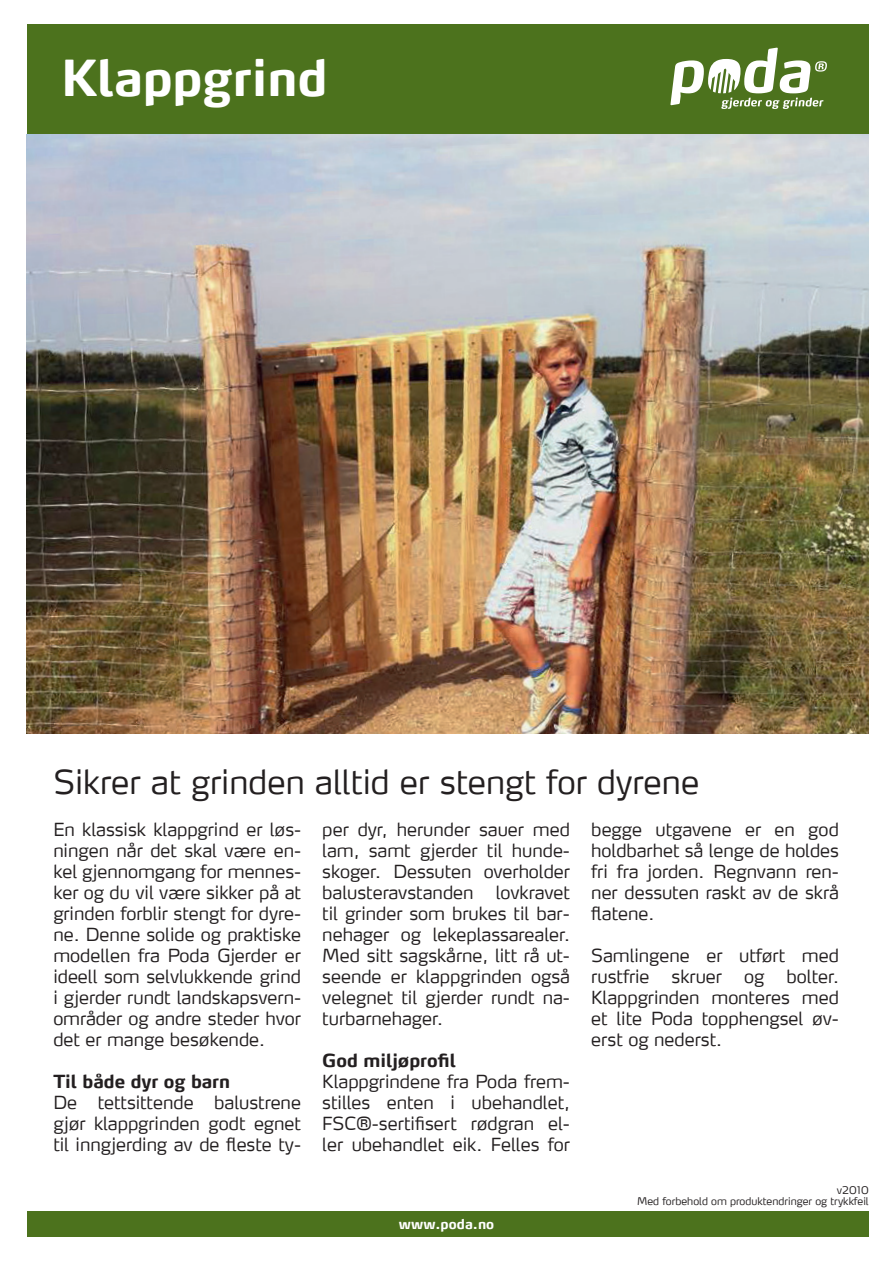
<style>
.page{position:relative;width:893px;height:1263px;background:#fff}
.page>*{position:absolute;margin:0;border:0;box-sizing:border-box;transform-origin:0 0}
.t1{font:700 49.5px "Max TF";color:#fff}
.Indhold{font:300 33px "Max LF";color:#231f20}
.Brødtekst{font:300 18px/21px "Max LF";color:#231f20;text-align:justify}
.Brødtekst-2{font:700 18px "Max LF";color:#231f20}
.t2{font:700 13.5px "Max";letter-spacing:.005em;color:#fff}
.t3{font:300 10.5px "Max";color:#231f20}
.t4{font:300 10.5px "Max LF";letter-spacing:.025em;color:#231f20}
</style>
<div class="page">
<div style="left:27px;top:24px;width:842px;height:110px;background:#4c721d"></div>
<svg style="left:670px;top:48px;width:157px;height:61px"></svg>
<div style="left:27px;top:1211px;width:842px;height:26px;background:#4c721d"></div>
<img style="left:27px;top:135px;width:842px;height:598px">
<p class="t1" style="left:61px;top:47px;width:268px">Klappgrind</p>
<p class="Indhold" style="left:53px;top:761px;width:647px">Sikrer at grinden alltid er stengt for dyrene</p>
<p class="Brødtekst" style="left:53px;top:818px;width:249px">En klassisk klappgrind er løs&shy;ningen når det skal være en&shy;kel gjennomgang for mennes&shy;ker og du vil være sikker på at grinden forblir stengt for dyre&shy;ne. Denne solide og praktiske modellen fra Poda Gjerder er ideell som selvlukkende grind i gjerder rundt landskapsvern&shy;områder og andre steder hvor det er mange besøkende.</p>
<p class="Brødtekst-2" style="left:53px;top:1070px;width:178px">Til både dyr og barn</p>
<p class="Brødtekst" style="left:53px;top:1091px;width:249px">De tettsittende balustrene gjør klappgrinden godt egnet til inngjerding av de fleste ty-</p>
<p class="Brødtekst" style="left:322px;top:818px;width:249px">per dyr, herunder sauer med lam, samt gjerder til hunde&shy;skoger. Dessuten overholder balusteravstanden lovkravet til grinder som brukes til bar&shy;nehager og lekeplassarealer.<br>Med sitt sagskårne, litt rå ut&shy;seende er klappgrinden også velegnet til gjerder rundt na&shy;turbarnehager.</p>
<p class="Brødtekst-2" style="left:322px;top:1049px;width:135px">God miljøprofil</p>
<p class="Brødtekst" style="left:322px;top:1070px;width:249px">Klappgrindene fra Poda frem&shy;stilles enten i ubehandlet, FSC®-sertifisert rødgran el&shy;ler ubehandlet eik. Felles for</p>
<p class="t2" style="left:399px;top:1215px;width:97px">www.poda.no</p>
<p class="Brødtekst" style="left:591px;top:818px;width:249px">begge utgavene er en god holdbarhet så lenge de holdes fri fra jorden. Regnvann ren&shy;ner dessuten raskt av de skrå flatene.</p>
<p class="Brødtekst" style="left:591px;top:944px;width:249px">Samlingene er utført med rustfrie skruer og bolter.<br>Klappgrinden monteres med et lite Poda topphengsel øv&shy;erst og nederst.</p>
<p class="t4" style="left:837px;top:1184px;width:34px">v2010</p>
<p class="t3" style="left:637px;top:1194px;width:233px">Med forbehold om produktendringer og trykkfeil</p>
</div>
